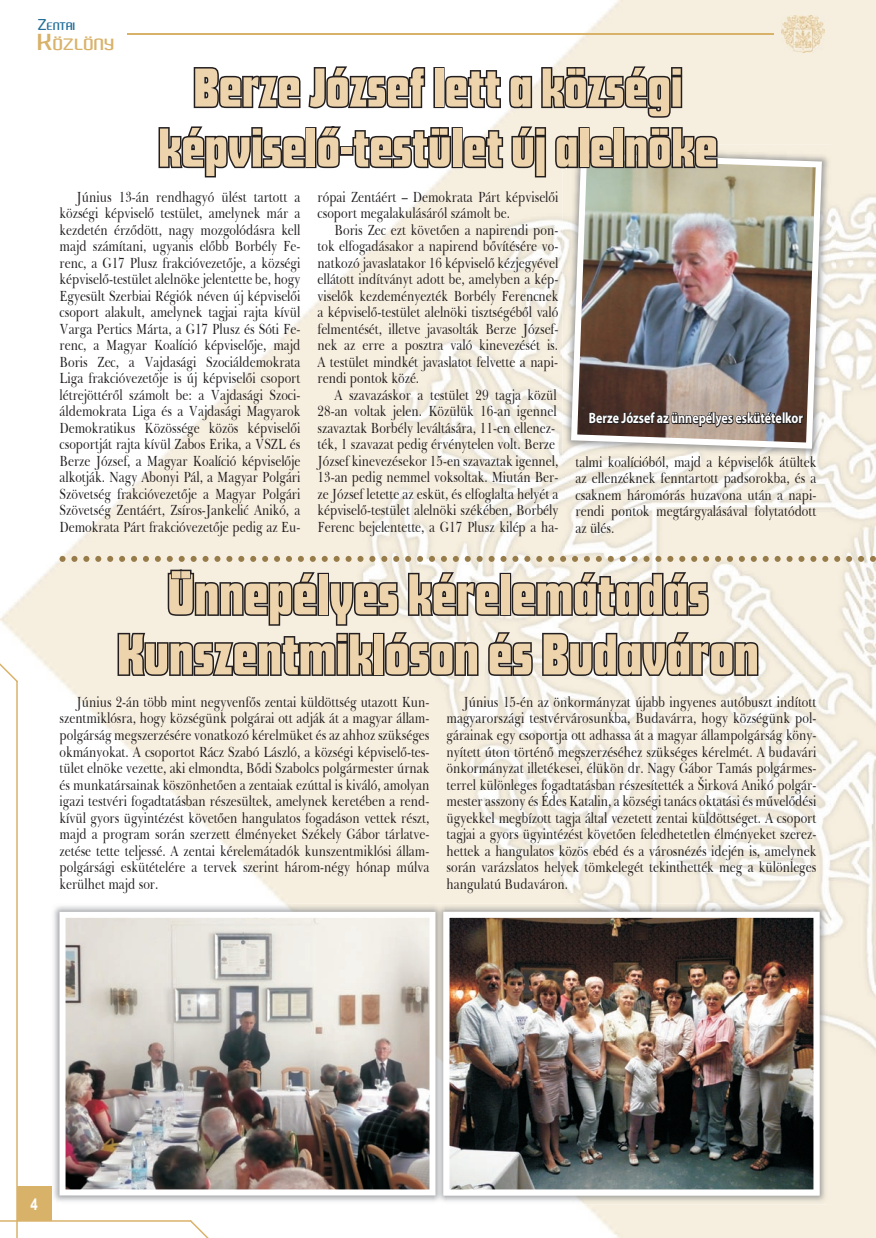
<style>
.page{position:relative;width:876px;height:1238px;background:#fff}
.page>*{position:absolute;margin:0;border:0;box-sizing:border-box;transform-origin:0 0}
.t1{font:60px/60px "Futura Dis PEE";letter-spacing:.02em;color:#edd4ac;text-align:center;scale:.9 1}
.t2{font:57px/60px "Futura Dis PEE";letter-spacing:.02em;color:#edd4ac;text-align:center;scale:.9 1}
.t3{font:700 16.5px "Arial";color:#fff;scale:.8 1}
.t4{font:600 15.75px "Aldo";letter-spacing:-.03em;color:#d9b26a;scale:1.6 1}
.t5{font:15px/16.5px "Baskerville BT";color:#231f20;text-align:justify;scale:.8 1}
.t6{font:700 15px "Myriad Pro";color:#fff;scale:.8 1}
.t7{font:600 10.5px "Aldo";letter-spacing:-.03em;color:#236f99;scale:1.6 1}
.s1{font-size:15px}
.s2{font-size:22.5px}
</style>
<div class="page">
<img style="left:50px;top:0;width:826px;height:1237px">
<img style="left:562px;top:144px;width:269px;height:314px">
<img style="left:576px;top:456px;width:240px;height:2px">
<img style="left:571px;top:153px;width:251px;height:295px">
<svg style="left:588px;top:385px;width:216px;height:69px;background:#8d7e77"></svg>
<img style="left:760px;top:903px;width:68px;height:301px">
<img style="left:760px;top:911px;width:59px;height:284px">
<svg style="left:157px;top:64px;width:562px;height:115px"></svg>
<svg style="left:60px;top:556px;width:816px;height:6px;background:#cfc1a5"></svg>
<img style="left:0;top:568px;width:760px;height:669px">
<hr style="left:128px;top:33px;width:646px;height:1px;background:#d9b26a">
<img style="left:781px;top:15px;width:44px;height:38px">
<p class="t7" style="left:38px;top:20px;width:25px"><span class="s1">Z</span>ENTAI</p>
<p class="t4" style="left:38px;top:35px;width:50px"><span class="s2">K</span>ÖZLÖNY</p>
<h2 class="t2" style="left:159px;top:60px;width:622px">Berze József lett a községi képviselő-testület új alelnöke</h2>
<p class="t5" style="left:60px;top:188px;width:303px;text-indent:17px">Június 13-án rendhagyó ülést tartott a községi képviselő testület, amelynek már a kezdetén érződött, nagy mozgolódásra kell majd számítani, ugyanis előbb Borbély Fe&shy;renc, a G17 Plusz frakcióvezetője, a községi képviselő-testület alelnöke jelentette be, hogy Egyesült Szerbiai Régiók néven új képviselői csoport alakult, amelynek tagjai rajta kívül Varga Pertics Márta, a G17 Plusz és Sóti Fe&shy;renc, a Magyar Koalíció képviselője, majd Boris Zec, a Vajdasági Szociáldemokrata Liga frakcióvezetője is új képviselői csoport létrejöttéről számolt be: a Vajdasági Szoci&shy;áldemokrata Liga és a Vajdasági Magyarok Demokratikus Közössége közös képviselői csoportját rajta kívül Zabos Erika, a VSZL és Berze József, a Magyar Koalíció képviselője alkotják. Nagy Abonyi Pál, a Magyar Polgári Szövetség frakcióvezetője a Magyar Polgári Szövetség Zentáért, Zsíros-Jankelić Anikó, a Demokrata Párt frakcióvezetője pedig az Eu-</p>
<p class="t5" style="left:317px;top:188px;width:303px">rópai Zentáért – Demokrata Párt képviselői csoport megalakulásáról számolt be.</p>
<p class="t5" style="left:317px;top:221px;width:303px;text-indent:17px">Boris Zec ezt követően a napirendi pon&shy;tok elfogadásakor a napirend bővítésére vo&shy;natkozó javaslatakor 16 képviselő kézjegyével ellátott indítványt adott be, amelyben a kép&shy;viselők kezdeményezték Borbély Ferencnek a képviselő-testület alelnöki tisztségéből való felmentését, illetve javasolták Berze József&shy;nek az erre a posztra való kinevezését is.<br>A testület mindkét javaslatot felvette a napi&shy;rendi pontok közé.</p>
<p class="t5" style="left:317px;top:386px;width:303px;text-align:left;text-indent:17px">A szavazáskor a testület 29 tagja közül 28-an voltak jelen. Közülük 16-an igennel szavaztak Borbély leváltására, 11-en ellenez&shy;ték, 1 szavazat pedig érvénytelen volt. Berze József kinevezésekor 15-en szavaztak igennel, 13-an pedig nemmel voksoltak. Miután Ber&shy;ze József letette az esküt, és elfoglalta helyét a képviselő-testület alelnöki székében, Borbély Ferenc bejelentette, a G17 Plusz kilép a ha-</p>
<p class="t6" style="left:589px;top:408px;width:269px">Berze József az ünnepélyes eskütételkor</p>
<p class="t5" style="left:575px;top:453px;width:303px">talmi koalícióból, majd a képviselők átültek az ellenzéknek fenntartott padsorokba, és a csaknem háromórás huzavona után a napi&shy;rendi pontok megtárgyalásával folytatódott az ülés.</p>
<h1 class="t1" style="left:118px;top:567px;width:713px">Ünnepélyes kérelemátadás<br>Kunszentmiklóson és Budaváron</h1>
<p class="t5" style="left:60px;top:693px;width:464px;text-indent:17px">Június 2-án több mint negyvenfős zentai küldöttség utazott Kun&shy;szentmiklósra, hogy községünk polgárai ott adják át a magyar állam&shy;polgárság megszerzésére vonatkozó kérelmüket és az ahhoz szükséges okmányokat. A csoportot Rácz Szabó László, a községi képviselő-tes&shy;tület elnöke vezette, aki elmondta, Bődi Szabolcs polgármester úrnak és munkatársainak köszönhetően a zentaiak ezúttal is kiváló, amolyan igazi testvéri fogadtatásban részesültek, amelynek keretében a rend&shy;kívül gyors ügyintézést követően hangulatos fogadáson vettek részt, majd a program során szerzett élményeket Székely Gábor tárlatve&shy;zetése tette teljessé. A zentai kérelemátadók kunszentmiklósi állam&shy;polgársági eskütételére a tervek szerint három-négy hónap múlva kerülhet majd sor.</p>
<p class="t5" style="left:446px;top:693px;width:464px;text-indent:17px">Június 15-én az önkormányzat újabb ingyenes autóbuszt indított magyarországi testvérvárosunkba, Budavárra, hogy községünk pol&shy;gárainak egy csoportja ott adhassa át a magyar állampolgárság köny&shy;nyített úton történő megszerzéséhez szükséges kérelmét. A budavári önkormányzat illetékesei, élükön dr. Nagy Gábor Tamás polgármes&shy;terrel különleges fogadtatásban részesítették a Širková Anikó polgár&shy;mester asszony és Édes Katalin, a községi tanács oktatási és művelődési ügyekkel megbízott tagja által vezetett zentai küldöttséget. A csoport tagjai a gyors ügyintézést követően feledhetetlen élményeket szerez&shy;hettek a hangulatos közös ebéd és a városnézés idején is, amelynek során varázslatos helyek tömkelegét tekinthették meg a különleges hangulatú Budaváron.</p>
<p class="t3" style="left:30px;top:1193px;width:11px">4</p>
</div>
